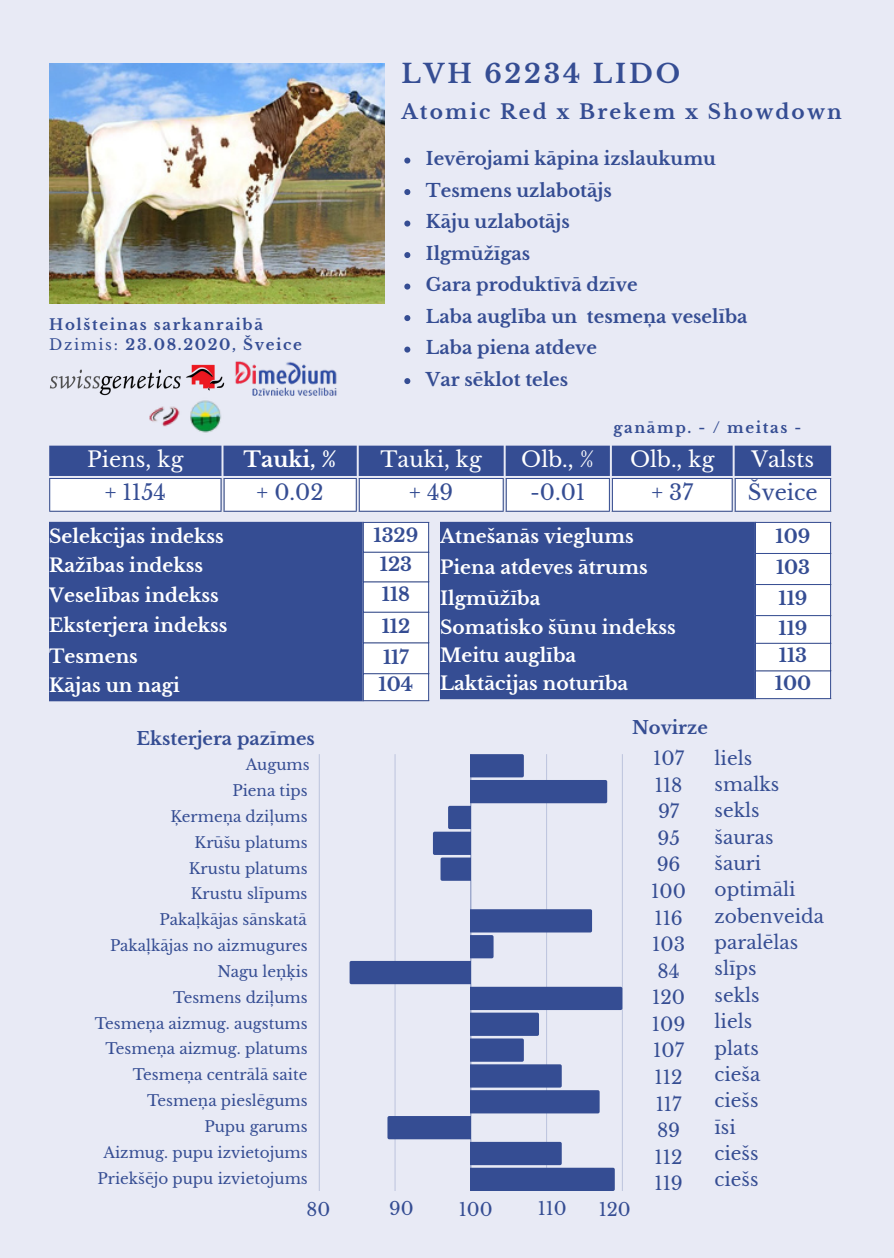
<style>
.page{position:relative;width:894px;height:1258px;background:#fff}
.page>*{position:absolute;margin:0;border:0;box-sizing:border-box;transform-origin:0 0}
.t1{font:700 25.8px "Libre Baskerville";letter-spacing:.11em;color:#354d93}
.t2{font:21.3px "Libre Baskerville";color:#fff}
.t3{font:21.3px "Libre Baskerville";color:#354d93}
.t4{font:700 21.3px "Libre Baskerville";color:#fff}
.t5{font:700 20.1px "Libre Baskerville";letter-spacing:.11em;color:#354d93}
.t6{font:700 18.6px "Libre Baskerville";color:#fff}
.t7{font:18.6px/26.7px "Libre Baskerville";color:#354d93;text-align:center}
.t8{font:700 18.6px "Libre Baskerville";color:#354d93}
.t9{font:700 18px "Libre Baskerville";color:#354d93}
.t10{font:18px "Libre Baskerville";color:#354d93}
.t11{font:15px/25.8px "Libre Baskerville";color:#354d93;text-align:right}
.t12{font:700 15px "Libre Baskerville";letter-spacing:.11em;color:#354d93}
.s1{font-weight:400}
</style>
<div class="page">
<div style="left:0;top:0;width:893px;height:1258px;background:#e8eaf5"></div>
<svg style="left:49px;top:446px;width:781px;height:66px;background:#9da9cb"></svg>
<hr style="left:49px;top:479px;width:1px;height:32px;background:#354d93">
<hr style="left:220px;top:479px;width:1px;height:32px;background:#354d93">
<hr style="left:49px;top:478px;width:172px;height:1px;background:#354d93">
<hr style="left:49px;top:511px;width:172px;height:1px;background:#354d93">
<hr style="left:223px;top:479px;width:1px;height:32px;background:#354d93">
<hr style="left:355px;top:479px;width:1px;height:32px;background:#354d93">
<hr style="left:223px;top:478px;width:133px;height:1px;background:#354d93">
<hr style="left:223px;top:511px;width:133px;height:1px;background:#354d93">
<hr style="left:358px;top:479px;width:1px;height:32px;background:#354d93">
<hr style="left:502px;top:479px;width:1px;height:32px;background:#354d93">
<hr style="left:358px;top:478px;width:145px;height:1px;background:#354d93">
<hr style="left:358px;top:511px;width:145px;height:1px;background:#354d93">
<hr style="left:505px;top:479px;width:1px;height:32px;background:#354d93">
<hr style="left:608px;top:479px;width:1px;height:32px;background:#354d93">
<hr style="left:505px;top:478px;width:104px;height:1px;background:#354d93">
<hr style="left:505px;top:511px;width:104px;height:1px;background:#354d93">
<hr style="left:611px;top:479px;width:1px;height:32px;background:#354d93">
<hr style="left:731px;top:479px;width:1px;height:32px;background:#354d93">
<hr style="left:611px;top:478px;width:121px;height:1px;background:#354d93">
<hr style="left:611px;top:511px;width:121px;height:1px;background:#354d93">
<hr style="left:734px;top:479px;width:1px;height:32px;background:#354d93">
<hr style="left:829px;top:479px;width:1px;height:32px;background:#354d93">
<hr style="left:734px;top:478px;width:96px;height:1px;background:#354d93">
<hr style="left:734px;top:511px;width:96px;height:1px;background:#354d93">
<img style="left:235px;top:361px;width:102px;height:35px">
<img style="left:50px;top:364px;width:175px;height:32px">
<svg style="left:404px;top:158px;width:6px;height:6px"></svg>
<svg style="left:404px;top:189px;width:6px;height:6px"></svg>
<svg style="left:404px;top:221px;width:6px;height:6px"></svg>
<svg style="left:404px;top:252px;width:6px;height:6px"></svg>
<svg style="left:404px;top:284px;width:6px;height:6px"></svg>
<svg style="left:404px;top:315px;width:6px;height:6px"></svg>
<svg style="left:404px;top:347px;width:6px;height:6px"></svg>
<svg style="left:404px;top:378px;width:6px;height:6px"></svg>
<img style="left:49px;top:63px;width:335px;height:241px">
<hr style="left:319px;top:754px;width:1px;height:437px;background:#c4cbe1">
<hr style="left:394px;top:754px;width:1px;height:437px;background:#d4d8ea">
<hr style="left:470px;top:754px;width:1px;height:437px;background:#9faacd">
<hr style="left:546px;top:754px;width:1px;height:437px;background:#bfc6df">
<hr style="left:621px;top:754px;width:1px;height:437px;background:#e2e5f1">
<svg style="left:433px;top:754px;width:174px;height:127px"></svg>
<svg style="left:349px;top:909px;width:273px;height:282px"></svg>
<img style="left:137px;top:395px;width:88px;height:38px">
<div style="left:49px;top:522px;width:313px;height:179px;background:#354d93"></div>
<div style="left:363px;top:523px;width:65px;height:177px;background:#fff"></div>
<hr style="left:362px;top:523px;width:1px;height:177px;background:#354d93">
<hr style="left:428px;top:523px;width:1px;height:177px;background:#354d93">
<hr style="left:362px;top:522px;width:67px;height:1px;background:#354d93">
<hr style="left:362px;top:552px;width:67px;height:1px;background:#354d93">
<hr style="left:362px;top:581px;width:67px;height:1px;background:#354d93">
<hr style="left:362px;top:612px;width:67px;height:1px;background:#354d93">
<hr style="left:362px;top:642px;width:67px;height:1px;background:#354d93">
<hr style="left:362px;top:673px;width:67px;height:1px;background:#354d93">
<hr style="left:362px;top:700px;width:67px;height:1px;background:#354d93">
<div style="left:440px;top:522px;width:314px;height:177px;background:#354d93"></div>
<div style="left:755px;top:523px;width:74px;height:175px;background:#fff"></div>
<hr style="left:754px;top:523px;width:1px;height:175px;background:#354d93">
<hr style="left:829px;top:523px;width:1px;height:175px;background:#354d93">
<hr style="left:754px;top:522px;width:76px;height:1px;background:#354d93">
<hr style="left:754px;top:553px;width:76px;height:1px;background:#354d93">
<hr style="left:754px;top:584px;width:76px;height:1px;background:#354d93">
<hr style="left:754px;top:615px;width:76px;height:1px;background:#354d93">
<hr style="left:754px;top:643px;width:76px;height:1px;background:#354d93">
<hr style="left:754px;top:670px;width:76px;height:1px;background:#354d93">
<hr style="left:754px;top:698px;width:76px;height:1px;background:#354d93">
<p class="t12" style="left:49px;top:316px;width:215px">Holšteinas sarkanraibā</p>
<p class="t12" style="left:49px;top:336px;width:254px"><span class="s1">Dzimis:</span> 23.08.2020, Šveice</p>
<p class="t1" style="left:401px;top:58px;width:280px">LVH 62234 LIDO</p>
<p class="t5" style="left:401px;top:99px;width:442px">Atomic Red x Brekem x Showdown</p>
<p class="t9" style="left:426px;top:148px;width:291px">Ievērojami kāpina izslaukumu</p>
<p class="t9" style="left:426px;top:179px;width:187px">Tesmens uzlabotājs</p>
<p class="t9" style="left:426px;top:211px;width:145px">Kāju uzlabotājs</p>
<p class="t9" style="left:426px;top:242px;width:106px">Ilgmūžīgas</p>
<p class="t9" style="left:426px;top:274px;width:213px">Gara produktīvā dzīve</p>
<p class="t9" style="left:426px;top:305px;width:323px">Laba auglība un tesmeņa veselība</p>
<p class="t9" style="left:426px;top:337px;width:172px">Laba piena atdeve</p>
<p class="t9" style="left:426px;top:368px;width:144px">Var sēklot teles</p>
<h6 class="t12" style="left:613px;top:418px;width:189px">ganāmp. - / meitas -</h6>
<p class="t2" style="left:87px;top:446px;width:98px">Piens, kg</p>
<p class="t4" style="left:243px;top:446px;width:95px">Tauki, %</p>
<p class="t2" style="left:380px;top:446px;width:103px">Tauki, kg</p>
<p class="t2" style="left:521px;top:446px;width:74px">Olb., %</p>
<p class="t2" style="left:629px;top:446px;width:86px">Olb., kg</p>
<p class="t2" style="left:751px;top:446px;width:64px">Valsts</p>
<h1 class="t3" style="left:105px;top:479px;width:63px">+ 1154</h1>
<h2 class="t3" style="left:256px;top:479px;width:68px">+ 0.02</h2>
<p class="t3" style="left:409px;top:479px;width:45px">+ 49</p>
<p class="t3" style="left:530px;top:479px;width:57px">-0.01</p>
<p class="t3" style="left:651px;top:479px;width:43px">+ 37</p>
<p class="t3" style="left:747px;top:479px;width:71px">Šveice</p>
<p class="t6" style="left:49px;top:524px;width:176px">Selekcijas indekss</p>
<p class="t8" style="left:373px;top:523px;width:46px">1329</p>
<p class="t6" style="left:49px;top:554px;width:155px">Ražības indekss</p>
<p class="t8" style="left:380px;top:553px;width:34px">123</p>
<p class="t6" style="left:49px;top:584px;width:171px">Veselības indekss</p>
<p class="t8" style="left:382px;top:583px;width:30px">118</p>
<p class="t6" style="left:49px;top:614px;width:180px">Eksterjera indekss</p>
<p class="t8" style="left:381px;top:615px;width:30px">112</p>
<p class="t6" style="left:49px;top:645px;width:90px">Tesmens</p>
<p class="t8" style="left:383px;top:645px;width:27px">117</p>
<p class="t6" style="left:49px;top:674px;width:132px">Kājas un nagi</p>
<p class="t8" style="left:378px;top:673px;width:36px">104</p>
<p class="t9" style="left:137px;top:727px;width:180px">Eksterjera pazīmes</p>
<p class="t11" style="left:95px;top:752px;width:216px">Augums<br>Piena tips<br>Ķermeņa dziļums<br>Krūšu platums<br>Krustu platums<br>Krustu slīpums<br>Pakaļkājas sānskatā<br>Pakaļkājas no aizmugures<br>Nagu leņķis<br>Tesmens dziļums<br>Tesmeņa aizmug. augstums<br>Tesmeņa aizmug. platums<br>Tesmeņa centrālā saite<br>Tesmeņa pieslēgums<br>Pupu garums<br>Aizmug. pupu izvietojums<br>Priekšējo pupu izvietojums</p>
<p class="t6" style="left:440px;top:524px;width:195px">Atnešanās vieglums</p>
<p class="t8" style="left:775px;top:525px;width:36px">109</p>
<p class="t6" style="left:440px;top:555px;width:209px">Piena atdeves ātrums</p>
<p class="t8" style="left:775px;top:556px;width:36px">103</p>
<h4 class="t6" style="left:440px;top:587px;width:102px">Ilgmūžība</h4>
<h4 class="t8" style="left:778px;top:587px;width:30px">119</h4>
<h3 class="t6" style="left:440px;top:616px;width:237px">Somatisko šūnu indekss</h3>
<p class="t8" style="left:778px;top:617px;width:30px">119</p>
<p class="t6" style="left:440px;top:644px;width:138px">Meitu auglība</p>
<h5 class="t8" style="left:778px;top:644px;width:30px">113</h5>
<h5 class="t6" style="left:440px;top:671px;width:189px">Laktācijas noturība</h5>
<h5 class="t8" style="left:774px;top:672px;width:38px">100</h5>
<p class="t9" style="left:632px;top:717px;width:77px">Novirze</p>
<p class="t7" style="left:651px;top:745px;width:36px">107<br>118<br>97<br>95<br>96<br>100<br>116<br>103<br>84<br>120<br>109<br>107<br>112<br>117<br>89<br>112<br>119</p>
<p class="t7" style="left:714px;top:745px;width:111px;text-align:left">liels<br>smalks sekls<br>šauras šauri optimāli zobenveida paralēlas slīps<br>sekls<br>liels<br>plats<br>cieša<br>ciešs<br>īsi<br>ciešs<br>ciešs</p>
<p class="t11" style="left:305px;top:1193px;width:29px">-20</p>
<p class="t11" style="left:382px;top:1193px;width:26px">-10</p>
<p class="t11" style="left:465px;top:1193px;width:12px">0</p>
<p class="t11" style="left:537px;top:1193px;width:19px">10</p>
<p class="t11" style="left:612px;top:1193px;width:22px">20</p>
<p class="t10" style="left:389px;top:1197px;width:26px">90</p>
<p class="t10" style="left:458px;top:1198px;width:35px">100</p>
<p class="t10" style="left:537px;top:1197px;width:30px">110</p>
<p class="t10" style="left:598px;top:1198px;width:33px">120</p>
<h3 class="t10" style="left:306px;top:1198px;width:25px">80</h3>
</div>
